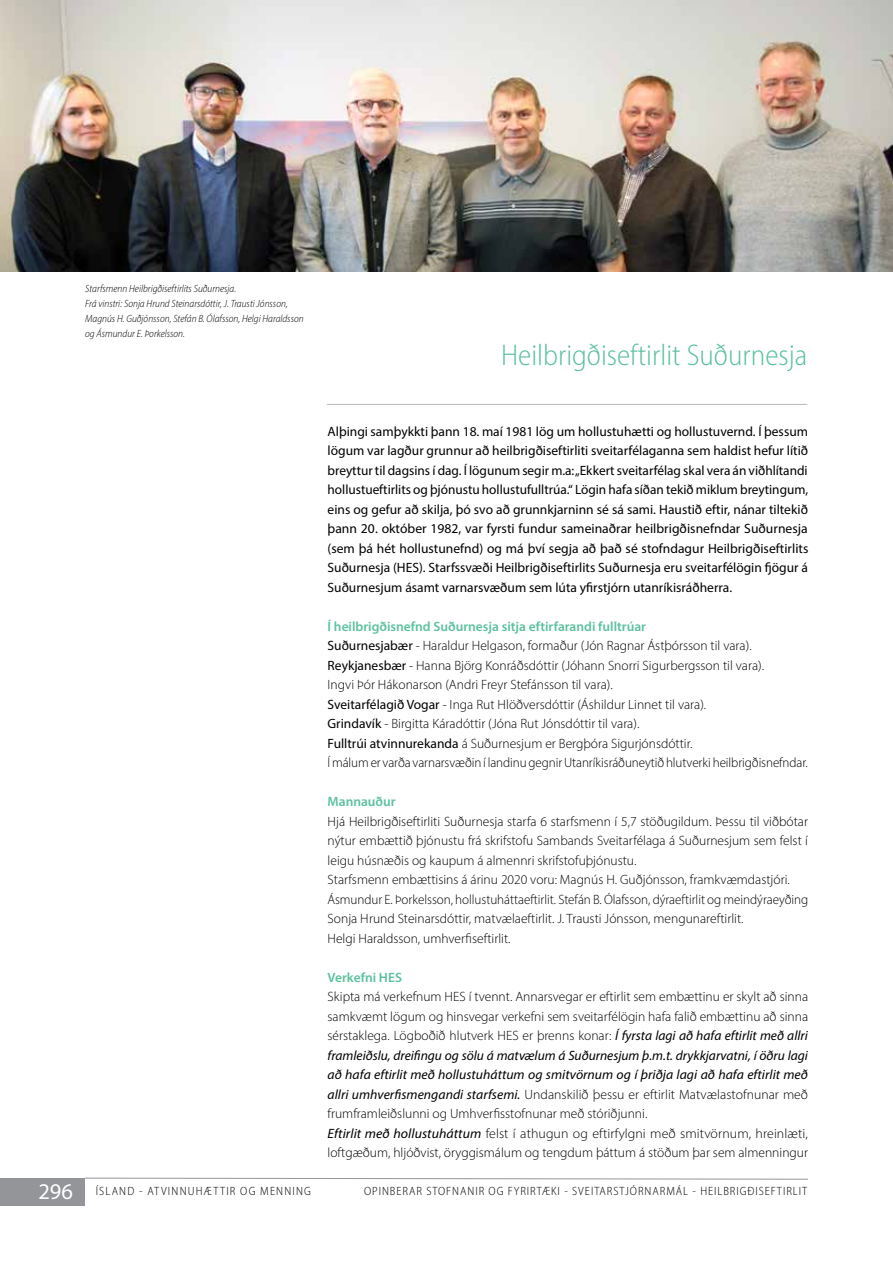
<style>
.page{position:relative;width:893px;height:1263px;background:#fff}
.page>*{position:absolute;margin:0;border:0;box-sizing:border-box;transform-origin:0 0}
.t1{font:300 semi-condensed 30px "Myriad Pro";color:#5cc19d}
.t2{font:300 13.5px/19.5px "Myriad Pro";color:#000}
.t3{font:13.5px/19.5px "Myriad Pro";color:#000;text-align:justify}
.t4{font:600 13.5px "Myriad Pro";color:#5cc19d}
.t5{font:300 semi-condensed 12px "Myriad Pro";letter-spacing:.08em;color:#000}
.t6{font:300 semi-condensed 12px "Myriad Pro";letter-spacing:.1em;color:#000}
.t7{font:italic 300 semi-condensed 10.5px/15px "Myriad Pro";color:#000}
.s1{font-weight:400;font-stretch:normal;font-size:22.5px;color:#fff}
.s2{font-weight:600;color:#5cc19d}
.s3{font-weight:400}
.s4{font-weight:400;font-style:italic}
</style>
<div class="page">
<div style="left:0;top:1178px;width:85px;height:27px;background:#939598"></div>
<svg style="left:85px;top:1178px;width:723px;height:1px"></svg>
<hr style="left:327px;top:404px;width:480px;height:1px;background:#bcbec0">
<img style="left:0;top:0;width:893px;height:271px">
<p class="t7" style="left:85px;top:281px;width:220px">Starfsmenn Heilbrigðiseftirlits Suðurnesja.<br>Frá vinstri: Sonja Hrund Steinarsdóttir, J. Trausti Jónsson, Magnús H. Guðjónsson, Stefán B. Ólafsson, Helgi Haraldsson og Ásmundur E. Þorkelsson.</p>
<h1 class="t1" style="left:501px;top:337px;width:308px">Heilbrigðiseftirlit Suðurnesja</h1>
<p class="t6" style="left:38px;top:1183px;width:274px"><span class="s1">296</span> ÍSLAND - ATVINNUHÆTTIR OG MENNING</p>
<p class="t3" style="left:328px;top:421px;width:482px">Alþingi samþykkti þann 18. maí 1981 lög um hollustuhætti og hollustuvernd. Í þessum lögum var lagður grunnur að heilbrigðiseftirliti sveitarfélaganna sem haldist hefur lítið breyttur til dagsins í dag. Í lögunum segir m.a: „Ekkert sveitarfélag skal vera án viðhlítandi hollustueftirlits og þjónustu hollustufulltrúa.“ Lögin hafa síðan tekið miklum breytingum, eins og gefur að skilja, þó svo að grunnkjarninn sé sá sami. Haustið eftir, nánar tiltekið þann 20. október 1982, var fyrsti fundur sameinaðrar heilbrigðisnefndar Suðurnesja (sem þá hét hollustunefnd) og má því segja að það sé stofndagur Heilbrigðiseftirlits Suðurnesja (HES). Starfssvæði Heilbrigðiseftirlits Suðurnesja eru sveitarfélögin fjögur á Suðurnesjum ásamt varnarsvæðum sem lúta yfirstjórn utanríkisráðherra.</p>
<p class="t2" style="left:328px;top:616px;width:482px"><span class="s2">Í heilbrigðisnefnd Suðurnesja sitja eftirfarandi fulltrúar<br></span><span class="s3">Suðurnesjabær</span> - Haraldur Helgason, formaður (Jón Ragnar Ástþórsson til vara).<br><span class="s3">Reykjanesbær</span> - Hanna Björg Konráðsdóttir (Jóhann Snorri Sigurbergsson til vara).<br>Ingvi Þór Hákonarson (Andri Freyr Stefánsson til vara).<br><span class="s3">Sveitarfélagið Vogar</span> - Inga Rut Hlöðversdóttir (Áshildur Linnet til vara).<br><span class="s3">Grindavík</span> - Birgitta Káradóttir (Jóna Rut Jónsdóttir til vara).<br><span class="s3">Fulltrúi atvinnurekanda</span> á Suðurnesjum er Bergþóra Sigurjónsdóttir.<br>Í málum er varða varnarsvæðin í landinu gegnir Utanríkisráðuneytið hlutverki heilbrigðisnefndar.</p>
<p class="t4" style="left:328px;top:793px;width:70px">Mannauður</p>
<p class="t2" style="left:328px;top:811px;width:482px">Hjá Heilbrigðiseftirliti Suðurnesja starfa 6 starfsmenn í 5,7 stöðugildum. Þessu til viðbótar nýtur embættið þjónustu frá skrifstofu Sambands Sveitarfélaga á Suðurnesjum sem felst í leigu húsnæðis og kaupum á almennri skrifstofuþjónustu.<br>Starfsmenn embættisins á árinu 2020 voru: Magnús H. Guðjónsson, framkvæmdastjóri.<br>Ásmundur E. Þorkelsson, hollustuháttaeftirlit. Stefán B. Ólafsson, dýraeftirlit og meindýraeyðing Sonja Hrund Steinarsdóttir, matvælaeftirlit. J. Trausti Jónsson, mengunareftirlit.<br>Helgi Haraldsson, umhverfiseftirlit.</p>
<p class="t4" style="left:328px;top:969px;width:76px">Verkefni HES</p>
<p class="t2" style="left:328px;top:987px;width:482px">Skipta má verkefnum HES í tvennt. Annarsvegar er eftirlit sem embættinu er skylt að sinna samkvæmt lögum og hinsvegar verkefni sem sveitarfélögin hafa falið embættinu að sinna sérstaklega. Lögboðið hlutverk HES er þrenns konar: <span class="s4">Í fyrsta lagi að hafa eftirlit með allri framleiðslu, dreifingu og sölu á matvælum á Suðurnesjum þ.m.t. drykkjarvatni, í öðru lagi að hafa eftirlit með hollustuháttum og smitvörnum og í þriðja lagi að hafa eftirlit með allri umhverfismengandi starfsemi.</span> Undanskilið þessu er eftirlit Matvælastofnunar með frumframleiðslunni og Umhverfisstofnunar með stóriðjunni.<br><span class="s4">Eftirlit með hollustuháttum</span> felst í athugun og eftirfylgni með smitvörnum, hreinlæti, loftgæðum, hljóðvist, öryggismálum og tengdum þáttum á stöðum þar sem almenningur</p>
<p class="t5" style="left:364px;top:1183px;width:445px">OPINBERAR STOFNANIR OG FYRIRTÆKI - SVEITARSTJÓRNARMÁL - HEILBRIGÐISEFTIRLIT</p>
</div>
